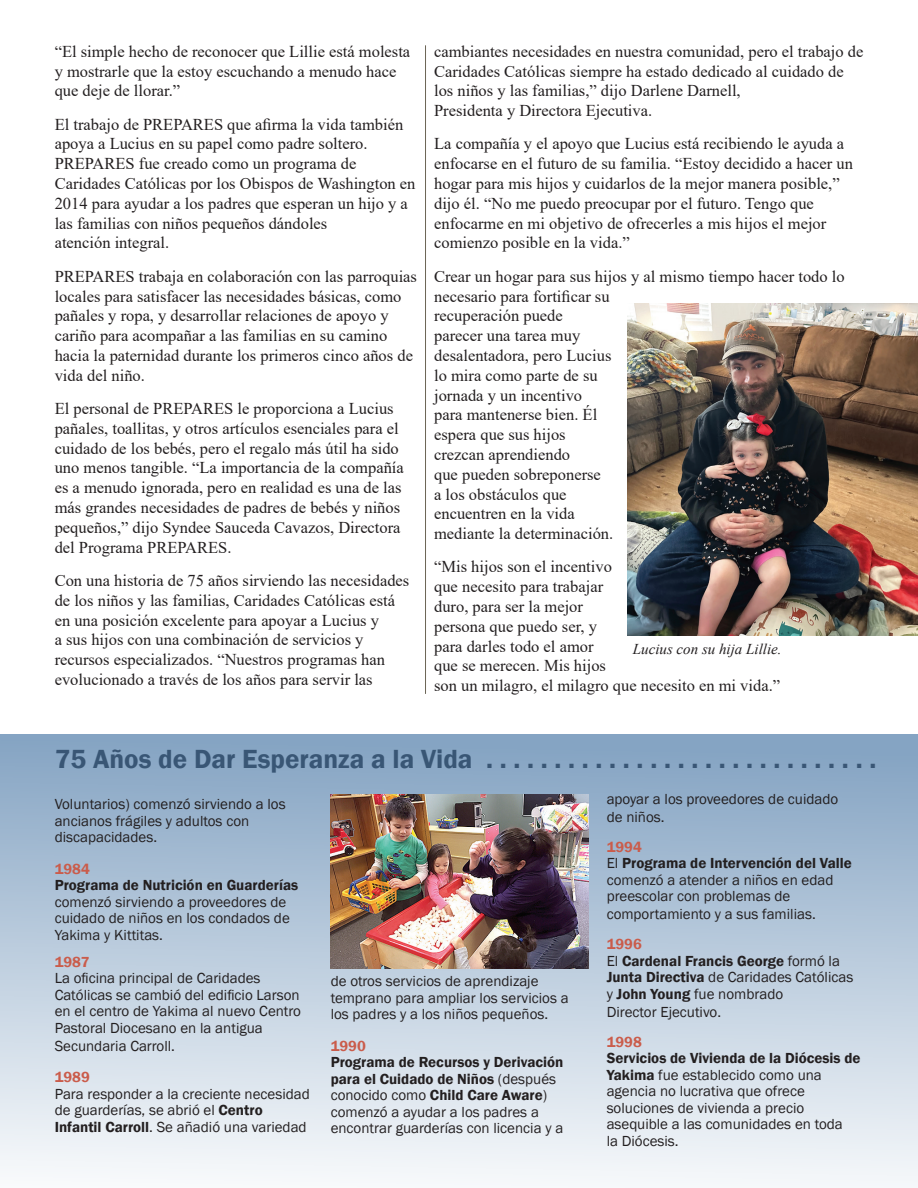
<style>
.page{position:relative;width:918px;height:1188px;background:#fff}
.page>*{position:absolute;margin:0;border:0;box-sizing:border-box;transform-origin:0 0}
.t1{font:600 27px "Franklin Gothic";color:#395675}
.t2{font:16.5px/19.8px "Times New Roman";color:#231f20}
.t3{font:15px/16.5px "Franklin Gothic";color:#231f20}
.t4{font:600 15px/16.5px "Franklin Gothic";color:#231f20}
.t5{font:italic 15px "Times New Roman";color:#231f20}
.t6{font:600 15px "Franklin Gothic";color:#ca5c4b}
.s1{font-weight:600}
.s2{font-weight:600;color:#ca5c4b}
.s3{color:#ca5c4b}
.s4{font-weight:400}
</style>
<div class="page">
<div style="left:0;top:734px;width:918px;height:454px;background:linear-gradient(to bottom,#82a2c1,#f7f9fb)"></div>
<img style="left:331px;top:794px;width:258px;height:175px">
<img style="left:627px;top:304px;width:290px;height:331px">
<hr style="left:425px;top:45px;width:1px;height:649px;background:#6b6556">
<p class="t2" style="left:55px;top:41px;width:357px">“El simple hecho de reconocer que Lillie está molesta y mostrarle que la estoy escuchando a menudo hace que deje de llorar.”</p>
<p class="t2" style="left:55px;top:114px;width:362px">El trabajo de PREPARES que afirma la vida también apoya a Lucius en su papel como padre soltero.<br>PREPARES fue creado como un programa de Caridades Católicas por los Obispos de Washington en 2014 para ayudar a los padres que esperan un hijo y a las familias con niños pequeños dándoles<br>atención integral.</p>
<p class="t2" style="left:55px;top:266px;width:364px">PREPARES trabaja en colaboración con las parroquias locales para satisfacer las necesidades básicas, como pañales y ropa, y desarrollar relaciones de apoyo y cariño para acompañar a las familias en su camino hacia la paternidad durante los primeros cinco años de vida del niño.</p>
<p class="t2" style="left:55px;top:398px;width:351px">El personal de PREPARES le proporciona a Lucius pañales, toallitas, y otros artículos esenciales para el cuidado de los bebés, pero el regalo más útil ha sido uno menos tangible. “La importancia de la compañía es a menudo ignorada, pero en realidad es una de las más grandes necesidades de padres de bebés y niños pequeños,” dijo Syndee Sauceda Cavazos, Directora del Programa PREPARES.</p>
<p class="t2" style="left:55px;top:570px;width:356px">Con una historia de 75 años sirviendo las necesidades de los niños y las familias, Caridades Católicas está en una posición excelente para apoyar a Lucius y<br>a sus hijos con una combinación de servicios y recursos especializados. “Nuestros programas han evolucionado a través de los años para servir las</p>
<p class="t2" style="left:434px;top:41px;width:431px">cambiantes necesidades en nuestra comunidad, pero el trabajo de Caridades Católicas siempre ha estado dedicado al cuidado de los niños y las familias,” dijo Darlene Darnell,<br>Presidenta y Directora Ejecutiva.</p>
<p class="t2" style="left:434px;top:134px;width:420px">La compañía y el apoyo que Lucius está recibiendo le ayuda a enfocarse en el futuro de su familia. “Estoy decidido a hacer un hogar para mis hijos y cuidarlos de la mejor manera posible,” dijo él. “No me puedo preocupar por el futuro. Tengo que enfocarme en mi objetivo de ofrecerles a mis hijos el mejor comienzo posible en la vida.”</p>
<p class="t2" style="left:434px;top:266px;width:412px">Crear un hogar para sus hijos y al mismo tiempo hacer todo lo necesario para fortificar su<br>recuperación puede<br>parecer una tarea muy<br>desalentadora, pero Lucius<br>lo mira como parte de su<br>jornada y un incentivo<br>para mantenerse bien. Él<br>espera que sus hijos<br>crezcan aprendiendo<br>que pueden sobreponerse<br>a los obstáculos que<br>encuentren en la vida<br>mediante la determinación.</p>
<p class="t2" style="left:434px;top:556px;width:348px">“Mis hijos son el incentivo<br>que necesito para trabajar<br>duro, para ser la mejor<br>persona que puedo ser, y<br>para darles todo el amor<br>que se merecen. Mis hijos<br>son un milagro, el milagro que necesito en mi vida.”</p>
<p class="t5" style="left:633px;top:639px;width:150px">Lucius con su hija Lillie.</p>
<h1 class="t1" style="left:55px;top:743px;width:823px">75 Años de Dar Esperanza a la Vida . . . . . . . . . . . . . . . . . . . . . . . . . . . . .</h1>
<p class="t3" style="left:55px;top:797px;width:233px">Voluntarios) comenzó sirviendo a los ancianos frágiles y adultos con discapacidades.</p>
<p class="t6" style="left:55px;top:860px;width:37px">1984</p>
<p class="t4" style="left:55px;top:877px;width:245px">Programa de Nutrición en Guarderías</p>
<p class="t3" style="left:55px;top:894px;width:237px">comenzó sirviendo a proveedores de cuidado de niños en los condados de<br>Yakima y Kittitas.</p>
<p class="t6" style="left:55px;top:953px;width:36px">1987</p>
<p class="t3" style="left:55px;top:971px;width:248px">La oficina principal de Caridades Católicas se cambió del edificio Larson en el centro de Yakima al nuevo Centro Pastoral Diocesano en la antigua</p>
<p class="t3" style="left:55px;top:1038px;width:122px">Secundaria Carroll.</p>
<p class="t6" style="left:55px;top:1068px;width:37px">1989</p>
<p class="t3" style="left:55px;top:1086px;width:257px">Para responder a la creciente necesidad de guarderías, se abrió el <span class="s1">Centro<br>Infantil Carroll</span>. Se añadió una variedad</p>
<p class="t3" style="left:607px;top:790px;width:233px;line-height:18px">apoyar a los proveedores de cuidado de niños.</p>
<p class="t3" style="left:607px;top:839px;width:247px"><span class="s2">1994<br></span>El <span class="s1">Programa de Intervención del Valle </span>comenzó a atender a niños en edad preescolar con problemas de</p>
<p class="t3" style="left:607px;top:906px;width:211px">comportamiento y a sus familias.</p>
<p class="t4" style="left:607px;top:936px;width:248px"><span class="s3">1996<br></span><span class="s4">El</span> Cardenal Francis George <span class="s4">formó la<br></span>Junta Directiva <span class="s4">de Caridades Católicas y</span> John Young <span class="s4">fue nombrado</span></p>
<p class="t3" style="left:607px;top:1004px;width:116px">Director Ejecutivo.</p>
<p class="t6" style="left:607px;top:1032px;width:37px">1998</p>
<p class="t3" style="left:607px;top:1050px;width:255px"><span class="s1">Servicios de Vivienda de la Diócesis de<br>Yakima</span> fue establecido como una agencia no lucrativa que ofrece soluciones de vivienda a precio asequible a las comunidades en toda<br>la Diócesis.</p>
<p class="t3" style="left:331px;top:973px;width:240px">de otros servicios de aprendizaje temprano para ampliar los servicios a los padres y a los niños pequeños.</p>
<p class="t6" style="left:331px;top:1036px;width:37px">1990</p>
<p class="t3" style="left:331px;top:1054px;width:234px"><span class="s1">Programa de Recursos y Derivación para el Cuidado de Niños</span> (después conocido como <span class="s1">Child Care Aware</span>) comenzó a ayudar a los padres a encontrar guarderías con licencia y a</p>
</div>
